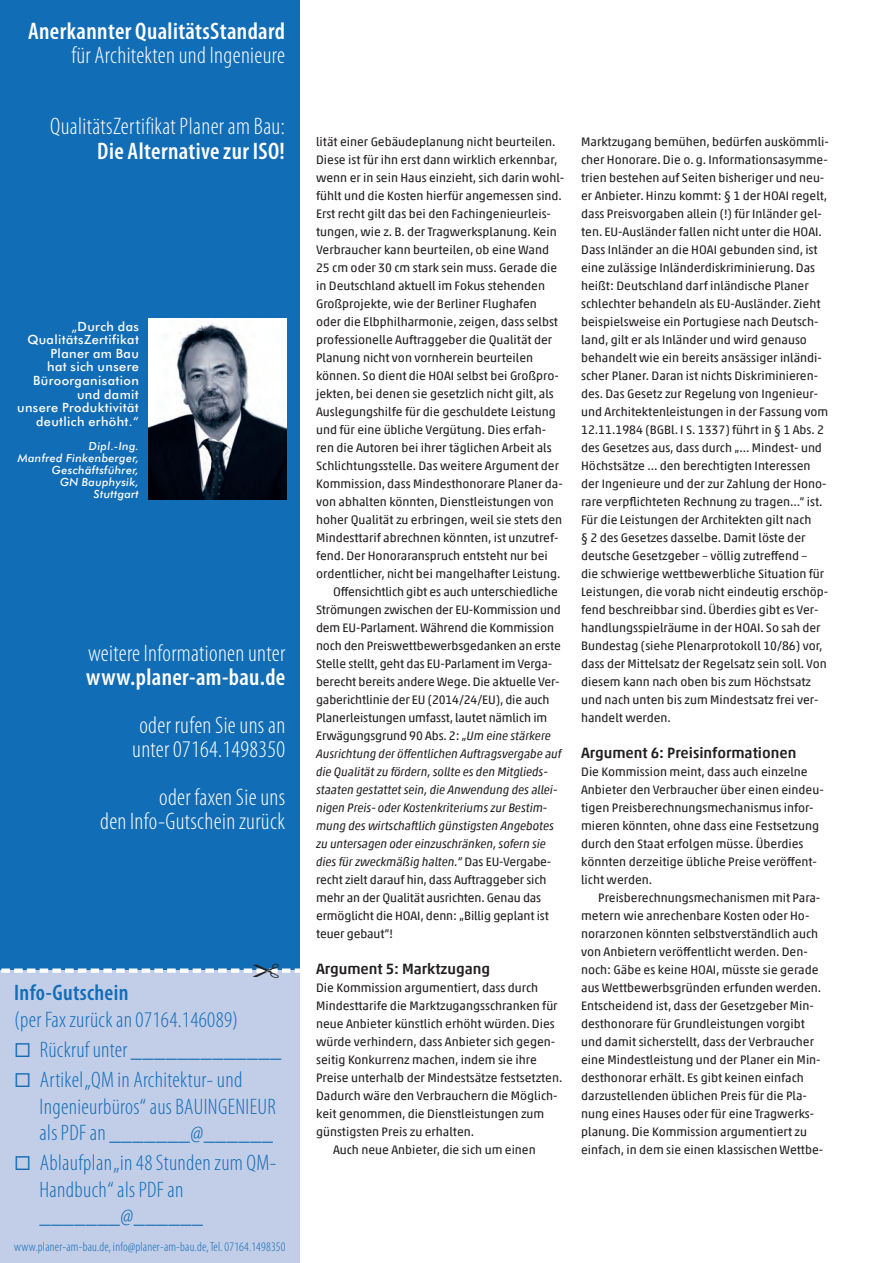
<style>
.page{position:relative;width:893px;height:1263px;background:#fff}
.page>*{position:absolute;margin:0;border:0;box-sizing:border-box;transform-origin:0 0}
.t1{font:300 condensed 24px/23.9px "Myriad Pro";letter-spacing:.015em;color:#fff}
.t2{font:600 condensed 24px "Myriad Pro";letter-spacing:.015em;color:#fff}
.t3{font:300 condensed 22.5px/26.4px "Myriad Pro";letter-spacing:.015em;color:#126db7}
.t4{font:600 condensed 22.5px "Myriad Pro";letter-spacing:.015em;color:#126db7}
.t5{font:500 15px "Akko Pro";color:#231f20}
.t6{font:300 condensed 13.05px "Myriad Pro";letter-spacing:.015em;color:#126db7}
.t7{font:500 12.75px/13.6px "Futura BT";letter-spacing:.03em;color:#fff;text-align:right}
.t8{font:12.3px/18px "Akko Pro";color:#231f20}
.t9{font:italic 12.3px "Akko Pro";letter-spacing:-.01em;color:#231f20}
.t10{font:italic 500 11.25px/12px "Futura BT";letter-spacing:.03em;color:#fff;text-align:right}
.s1{font-style:italic}
.s2{font-style:normal}
</style>
<div class="page">
<div style="left:0;top:0;width:300px;height:968px;background:#126db7"></div>
<div style="left:0;top:968px;width:300px;height:295px;background:#c2cde8"></div>
<img style="left:148px;top:318px;width:138px;height:181px">
<svg style="left:253px;top:963px;width:26px;height:15px"></svg>
<h1 class="t2" style="left:28px;top:16px;width:259px">Anerkannter QualitätsStandard</h1>
<h1 class="t1" style="left:72px;top:43px;width:215px">für Architekten und Ingenieure</h1>
<h1 class="t1" style="left:50px;top:114px;width:236px">QualitätsZertifikat Planer am Bau:</h1>
<h1 class="t2" style="left:97px;top:136px;width:189px">Die Alternative zur ISO!</h1>
<p class="t7" style="left:17px;top:319px;width:123px">„Durch das<br>QualitätsZertifikat<br>Planer am Bau<br>hat sich unsere<br>Büroorganisation und damit<br>unsere Produktivität deutlich erhöht.“</p>
<p class="t10" style="left:18px;top:440px;width:123px">Dipl.-Ing.<br>Manfred Finkenberger,<br>Geschäftsführer,<br>GN Bauphysik,<br>Stuttgart</p>
<h1 class="t1" style="left:88px;top:641px;width:199px">weitere Informationen unter</h1>
<h1 class="t2" style="left:86px;top:662px;width:201px">www.planer-am-bau.de</h1>
<h1 class="t1" style="left:132px;top:713px;width:155px">oder rufen Sie uns an unter 07164.1498350</h1>
<h1 class="t1" style="left:100px;top:785px;width:187px;text-align:right">oder faxen Sie uns<br>den Info-Gutschein zurück</h1>
<h2 class="t4" style="left:14px;top:979px;width:116px">Info-Gutschein</h2>
<h2 class="t3" style="left:14px;top:1006px;width:225px">(per Fax zurück an 07164.146089)</h2>
<h2 class="t3" style="left:14px;top:1036px;width:269px">◻ Rückruf unter _____________</h2>
<h2 class="t3" style="left:40px;top:1067px;width:238px;text-indent:-25px">◻ Artikel „QM in Architektur- und<br>Ingenieurbüros“ aus BAUINGENIEUR als PDF an _______@______</h2>
<h2 class="t3" style="left:39px;top:1150px;width:238px;text-indent:-25px">◻ Ablaufplan „in 48 Stunden zum QM-<br>Handbuch“ als PDF an _______@______</h2>
<p class="t6" style="left:14px;top:1239px;width:273px">www.planer-am-bau.de, info@planer-am-bau.de, Tel. 07164.1498350</p>
<p class="t8" style="left:316px;top:132px;width:241px">lität einer Gebäudeplanung nicht beurteilen.</p>
<p class="t8" style="left:316px;top:150px;width:243px">Diese ist für ihn erst dann wirklich erkennbar,</p>
<p class="t8" style="left:316px;top:168px;width:250px">wenn er in sein Haus einzieht, sich darin wohl-</p>
<p class="t8" style="left:316px;top:186px;width:247px">fühlt und die Kosten hierfür angemessen sind.</p>
<p class="t8" style="left:316px;top:204px;width:236px">Erst recht gilt das bei den Fachingenieurleis-</p>
<p class="t8" style="left:316px;top:222px;width:242px">tungen, wie z. B. der Tragwerksplanung. Kein</p>
<p class="t8" style="left:316px;top:240px;width:235px">Verbraucher kann beurteilen, ob eine Wand</p>
<p class="t8" style="left:316px;top:258px;width:243px">25 cm oder 30 cm stark sein muss. Gerade die</p>
<p class="t8" style="left:316px;top:276px;width:230px">in Deutschland aktuell im Fokus stehenden</p>
<p class="t8" style="left:316px;top:294px;width:222px">Großprojekte, wie der Berliner Flughafen</p>
<p class="t8" style="left:316px;top:312px;width:243px">oder die Elbphilharmonie, zeigen, dass selbst</p>
<p class="t8" style="left:316px;top:330px;width:238px">professionelle Auftraggeber die Qualität der</p>
<p class="t8" style="left:316px;top:348px;width:219px">Planung nicht von vornherein beurteilen</p>
<p class="t8" style="left:316px;top:366px;width:244px">können. So dient die HOAI selbst bei Großpro-</p>
<p class="t8" style="left:316px;top:384px;width:239px">jekten, bei denen sie gesetzlich nicht gilt, als</p>
<p class="t8" style="left:316px;top:402px;width:241px">Auslegungshilfe für die geschuldete Leistung</p>
<p class="t8" style="left:316px;top:420px;width:232px">und für eine übliche Vergütung. Dies erfah-</p>
<p class="t8" style="left:316px;top:438px;width:237px">ren die Autoren bei ihrer täglichen Arbeit als</p>
<p class="t8" style="left:316px;top:456px;width:244px">Schlichtungsstelle. Das weitere Argument der</p>
<p class="t8" style="left:316px;top:474px;width:248px">Kommission, dass Mindesthonorare Planer da-</p>
<p class="t8" style="left:316px;top:492px;width:239px">von abhalten könnten, Dienstleistungen von</p>
<p class="t8" style="left:316px;top:510px;width:247px">hoher Qualität zu erbringen, weil sie stets den</p>
<p class="t8" style="left:316px;top:528px;width:244px">Mindesttarif abrechnen könnten, ist unzutref-</p>
<p class="t8" style="left:316px;top:546px;width:233px">fend. Der Honoraranspruch entsteht nur bei</p>
<p class="t8" style="left:316px;top:564px;width:246px">ordentlicher, nicht bei mangelhafter Leistung.</p>
<p class="t8" style="left:333px;top:582px;width:226px">Offensichtlich gibt es auch unterschiedliche</p>
<p class="t8" style="left:316px;top:600px;width:246px">Strömungen zwischen der EU-Kommission und</p>
<p class="t8" style="left:316px;top:618px;width:239px">dem EU-Parlament. Während die Kommission</p>
<p class="t8" style="left:316px;top:636px;width:246px">noch den Preiswettbewerbsgedanken an erste</p>
<p class="t8" style="left:316px;top:654px;width:238px">Stelle stellt, geht das EU-Parlament im Verga-</p>
<p class="t8" style="left:316px;top:672px;width:245px">berecht bereits andere Wege. Die aktuelle Ver-</p>
<p class="t8" style="left:316px;top:690px;width:235px">gaberichtlinie der EU (2014/24/EU), die auch</p>
<p class="t8" style="left:316px;top:708px;width:233px">Planerleistungen umfasst, lautet nämlich im</p>
<p class="t8" style="left:316px;top:726px;width:236px">Erwägungsgrund 90 Abs. 2: <span class="s1">„Um eine stärkere</span></p>
<p class="t9" style="left:316px;top:746px;width:247px">Ausrichtung der öffentlichen Auftragsvergabe auf</p>
<p class="t9" style="left:316px;top:764px;width:233px">die Qualität zu fördern, sollte es den Mitglieds-</p>
<p class="t9" style="left:316px;top:782px;width:243px">staaten gestattet sein, die Anwendung des allei-</p>
<p class="t9" style="left:316px;top:800px;width:233px">nigen Preis- oder Kostenkriteriums zur Bestim-</p>
<p class="t9" style="left:316px;top:818px;width:239px">mung des wirtschaftlich günstigsten Angebotes</p>
<p class="t9" style="left:316px;top:836px;width:232px">zu untersagen oder einzuschränken, sofern sie</p>
<p class="t9" style="left:316px;top:854px;width:237px">dies für zweckmäßig halten.“ <span class="s2">Das EU-Vergabe-</span></p>
<p class="t8" style="left:316px;top:870px;width:232px">recht zielt darauf hin, dass Auftraggeber sich</p>
<p class="t8" style="left:316px;top:888px;width:227px">mehr an der Qualität ausrichten. Genau das</p>
<p class="t8" style="left:316px;top:906px;width:234px">ermöglicht die HOAI, denn: „Billig geplant ist</p>
<p class="t8" style="left:316px;top:924px;width:78px">teuer gebaut“!</p>
<p class="t5" style="left:316px;top:959px;width:176px">Argument 5: Marktzugang</p>
<p class="t8" style="left:316px;top:978px;width:224px">Die Kommission argumentiert, dass durch</p>
<p class="t8" style="left:316px;top:996px;width:243px">Mindesttarife die Marktzugangsschranken für</p>
<p class="t8" style="left:316px;top:1014px;width:240px">neue Anbieter künstlich erhöht würden. Dies</p>
<p class="t8" style="left:316px;top:1032px;width:241px">würde verhindern, dass Anbieter sich gegen-</p>
<p class="t8" style="left:316px;top:1050px;width:222px">seitig Konkurrenz machen, indem sie ihre</p>
<p class="t8" style="left:316px;top:1068px;width:248px">Preise unterhalb der Mindestsätze festsetzten.</p>
<p class="t8" style="left:316px;top:1086px;width:243px">Dadurch wäre den Verbrauchern die Möglich-</p>
<p class="t8" style="left:316px;top:1104px;width:230px">keit genommen, die Dienstleistungen zum</p>
<p class="t8" style="left:316px;top:1122px;width:160px">günstigsten Preis zu erhalten.</p>
<p class="t8" style="left:333px;top:1140px;width:204px">Auch neue Anbieter, die sich um einen</p>
<p class="t8" style="left:581px;top:132px;width:249px">Marktzugang bemühen, bedürfen auskömmli&shy;cher Honorare. Die o. g. Informationsasymme&shy;trien bestehen auf Seiten bisheriger und neu&shy;er Anbieter. Hinzu kommt: § 1 der HOAI regelt, dass Preisvorgaben allein (!) für Inländer gel&shy;ten. EU-Ausländer fallen nicht unter die HOAI.<br>Dass Inländer an die HOAI gebunden sind, ist eine zulässige Inländerdiskriminierung. Das heißt: Deutschland darf inländische Planer schlechter behandeln als EU-Ausländer. Zieht beispielsweise ein Portugiese nach Deutsch&shy;land, gilt er als Inländer und wird genauso behandelt wie ein bereits ansässiger inländi&shy;scher Planer. Daran ist nichts Diskriminieren&shy;des. Das Gesetz zur Regelung von Ingenieur&shy;und Architektenleistungen in der Fassung vom 12.11.1984 (BGBl. I S. 1337) führt in § 1 Abs. 2 des Gesetzes aus, dass durch „… Mindest- und Höchstsätze … den berechtigten Interessen der Ingenieure und der zur Zahlung der Hono&shy;rare verpflichteten Rechnung zu tragen…“ ist.<br>Für die Leistungen der Architekten gilt nach<br>§ 2 des Gesetzes dasselbe. Damit löste der deutsche Gesetzgeber – völlig zutreffend –<br>die schwierige wettbewerbliche Situation für Leistungen, die vorab nicht eindeutig erschöp&shy;fend beschreibbar sind. Überdies gibt es Ver&shy;handlungsspielräume in der HOAI. So sah der Bundestag (siehe Plenarprotokoll 10/86) vor, dass der Mittelsatz der Regelsatz sein soll. Von diesem kann nach oben bis zum Höchstsatz und nach unten bis zum Mindestsatz frei ver&shy;handelt werden.</p>
<p class="t5" style="left:581px;top:743px;width:217px">Argument 6: Preisinformationen</p>
<p class="t8" style="left:581px;top:762px;width:244px">Die Kommission meint, dass auch einzelne Anbieter den Verbraucher über einen eindeu&shy;tigen Preisberechnungsmechanismus infor&shy;mieren könnten, ohne dass eine Festsetzung durch den Staat erfolgen müsse. Überdies könnten derzeitige übliche Preise veröffent&shy;licht werden.</p>
<p class="t8" style="left:581px;top:888px;width:244px;text-indent:17px">Preisberechnungsmechanismen mit Para&shy;metern wie anrechenbare Kosten oder Ho&shy;norarzonen könnten selbstverständlich auch von Anbietern veröffentlicht werden. Den&shy;noch: Gäbe es keine HOAI, müsste sie gerade aus Wettbewerbsgründen erfunden werden.<br>Entscheidend ist, dass der Gesetzgeber Min&shy;desthonorare für Grundleistungen vorgibt und damit sicherstellt, dass der Verbraucher eine Mindestleistung und der Planer ein Min&shy;desthonorar erhält. Es gibt keinen einfach darzustellenden üblichen Preis für die Pla&shy;nung eines Hauses oder für eine Tragwerks&shy;planung. Die Kommission argumentiert zu einfach, in dem sie einen klassischen Wettbe-</p>
</div>
